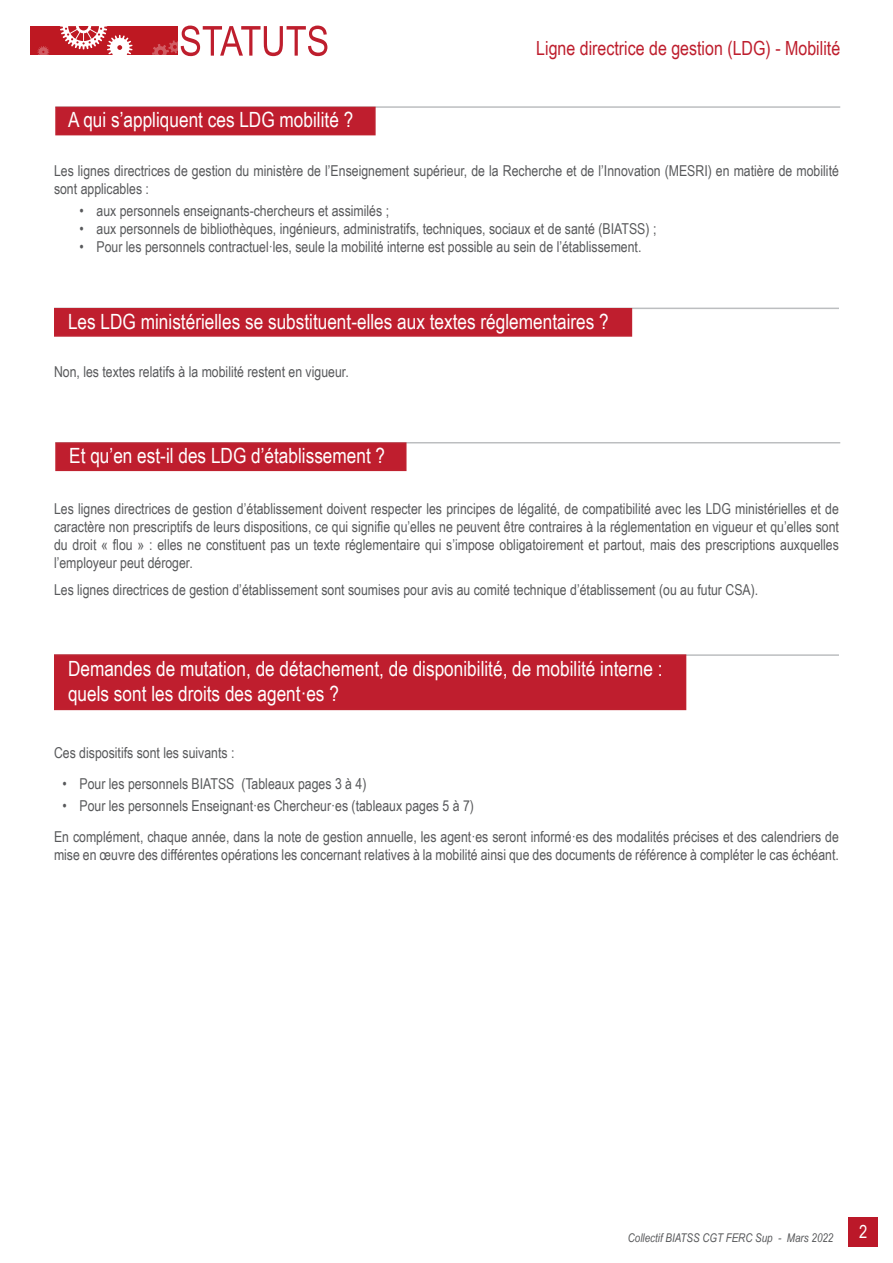
<style>
.page{position:relative;width:893px;height:1263px;background:#fff}
.page>*{position:absolute;margin:0;border:0;box-sizing:border-box;transform-origin:0 0}
.t1{font:21px/25.2px "Arial Narrow";color:#fff}
.t2{font:19.5px "Arial Narrow";color:#be1e2d}
.t3{font:18px "Arial Narrow";color:#fff}
.t4{font:15px/18px "Arial Narrow";color:#58595b}
.t5{font:italic 12px "Arial Narrow";color:#58595b}
</style>
<div class="page">
<div style="left:848px;top:1217px;width:29px;height:30px;background:#bb1829"></div>
<div style="left:31px;top:26px;width:147px;height:29px;background:#be1822"></div>
<svg style="left:37px;top:46px;width:12px;height:9px"></svg>
<svg style="left:60px;top:26px;width:73px;height:29px"></svg>
<svg style="left:152px;top:26px;width:175px;height:30px"></svg>
<hr style="left:55px;top:106px;width:785px;height:2px;background:#bcbec0">
<div style="left:55px;top:107px;width:321px;height:28px;background:#bf1e2e"></div>
<hr style="left:54px;top:308px;width:785px;height:1px;background:#bcbec0">
<div style="left:54px;top:308px;width:578px;height:29px;background:#bf1e2e;border:2px solid #bf212f"></div>
<hr style="left:55px;top:442px;width:785px;height:1px;background:#bcbec0">
<div style="left:55px;top:442px;width:351px;height:29px;background:#bf1e2e;border:2px solid #bf212f"></div>
<hr style="left:54px;top:654px;width:785px;height:2px;background:#bcbec0">
<div style="left:54px;top:654px;width:632px;height:56px;background:#bf1e2e;border:2px solid #bf212f"></div>
<p class="t2" style="left:536px;top:34px;width:305px">Ligne directrice de gestion (LDG) - Mobilité</p>
<p class="t1" style="left:68px;top:107px;width:287px">A qui s’appliquent ces LDG mobilité ?</p>
<p class="t4" style="left:54px;top:161px;width:786px">Les lignes directrices de gestion du ministère de l’Enseignement supérieur, de la Recherche et de l’Innovation (MESRI) en matière de mobilité sont applicables :</p>
<p class="t4" style="left:80px;top:201px;width:311px">• aux personnels enseignants-chercheurs et assimilés ;</p>
<p class="t4" style="left:80px;top:219px;width:578px">• aux personnels de bibliothèques, ingénieurs, administratifs, techniques, sociaux et de santé (BIATSS) ;</p>
<p class="t4" style="left:80px;top:237px;width:563px">• Pour les personnels contractuel·les, seule la mobilité interne est possible au sein de l’établissement.</p>
<p class="t1" style="left:68px;top:308px;width:542px">Les LDG ministérielles se substituent-elles aux textes réglementaires ?</p>
<p class="t4" style="left:54px;top:362px;width:296px">Non, les textes relatifs à la mobilité restent en vigueur.</p>
<p class="t1" style="left:69px;top:442px;width:317px">Et qu’en est-il des LDG d’établissement ?</p>
<p class="t4" style="left:54px;top:499px;width:786px;text-align:justify">Les lignes directrices de gestion d’établissement doivent respecter les principes de légalité, de compatibilité avec les LDG ministérielles et de caractère non prescriptifs de leurs dispositions, ce qui signifie qu’elles ne peuvent être contraires à la réglementation en vigueur et qu’elles sont du droit « flou » : elles ne constituent pas un texte réglementaire qui s’impose obligatoirement et partout, mais des prescriptions auxquelles l’employeur peut déroger.</p>
<p class="t4" style="left:54px;top:580px;width:706px">Les lignes directrices de gestion d’établissement sont soumises pour avis au comité technique d’établissement (ou au futur CSA).</p>
<p class="t1" style="left:68px;top:655px;width:596px">Demandes de mutation, de détachement, de disponibilité, de mobilité interne : quels sont les droits des agent·es ?</p>
<p class="t4" style="left:54px;top:743px;width:182px">Ces dispositifs sont les suivants :</p>
<p class="t4" style="left:63px;top:774px;width:305px">• Pour les personnels BIATSS (Tableaux pages 3 à 4)</p>
<p class="t4" style="left:63px;top:796px;width:413px">• Pour les personnels Enseignant·es Chercheur·es (tableaux pages 5 à 7)</p>
<p class="t4" style="left:54px;top:827px;width:786px">En complément, chaque année, dans la note de gestion annuelle, les agent·es seront informé·es des modalités précises et des calendriers de mise en œuvre des différentes opérations les concernant relatives à la mobilité ainsi que des documents de référence à compléter le cas échéant.</p>
<p class="t5" style="left:628px;top:1229px;width:207px">Collectif BIATSS CGT FERC Sup - Mars 2022</p>
<p class="t3" style="left:859px;top:1218px;width:10px">2</p>
</div>
